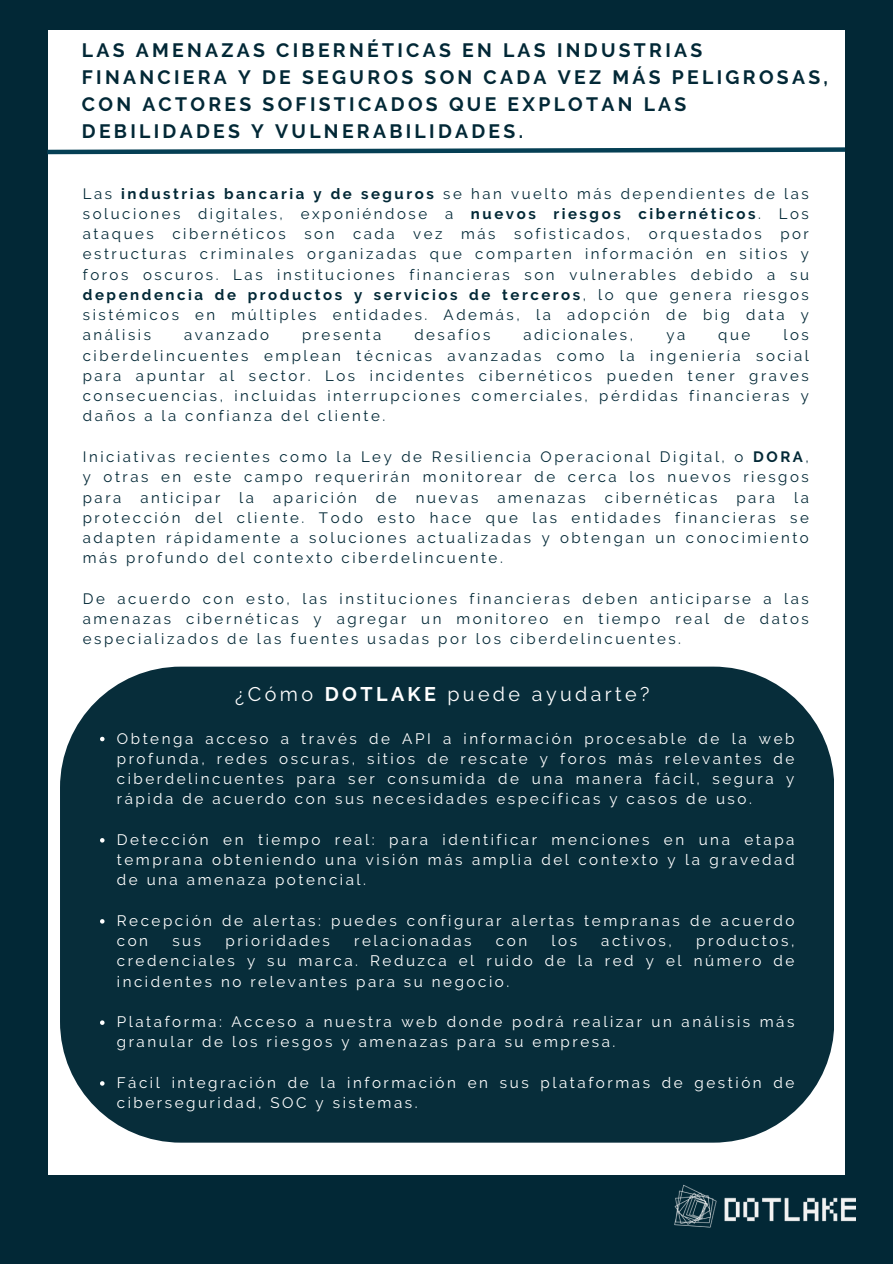
<style>
.page{position:relative;width:893px;height:1264px;background:#fff}
.page>*{position:absolute;margin:0;border:0;box-sizing:border-box;transform-origin:0 0}
.t1{font:19.65px "Raleway";letter-spacing:.17em;color:#fff}
.t2{font:700 19.35px/27px "Raleway";letter-spacing:.17em;color:#022836}
.t3{font:15.15px/20.2px "Raleway";letter-spacing:.17em;color:#fff;text-align:justify}
.t4{font:15px/20.2px "Raleway";letter-spacing:.17em;color:#022836;text-align:justify}
.s1{font-weight:700}
</style>
<div class="page">
<div style="left:0;top:0;width:892px;height:1263px;background:#022836"></div>
<div style="left:48px;top:30px;width:797px;height:1144px;background:#fff"></div>
<div style="left:60px;top:666px;width:773px;height:476px;background:#022836;border-radius:121px"></div>
<img style="left:674px;top:1184px;width:181px;height:44px">
<svg style="left:100px;top:736px;width:4px;height:5px"></svg>
<svg style="left:100px;top:838px;width:4px;height:4px"></svg>
<svg style="left:100px;top:919px;width:4px;height:4px"></svg>
<svg style="left:100px;top:1020px;width:4px;height:4px"></svg>
<svg style="left:100px;top:1081px;width:4px;height:4px"></svg>
<svg style="left:47px;top:147px;width:798px;height:8px"></svg>
<p class="t2" style="left:82px;top:36px;width:747px">LAS AMENAZAS CIBERNÉTICAS EN LAS INDUSTRIAS FINANCIERA Y DE SEGUROS SON CADA VEZ MÁS PELIGROSAS, CON ACTORES SOFISTICADOS QUE EXPLOTAN LAS DEBILIDADES Y VULNERABILIDADES.</p>
<p class="t4" style="left:83px;top:183px;width:727px">Las <span class="s1">industrias bancaria y de seguros</span> se han vuelto más dependientes de las soluciones digitales, exponiéndose a <span class="s1">nuevos riesgos cibernéticos</span>. Los ataques cibernéticos son cada vez más sofisticados, orquestados por estructuras criminales organizadas que comparten información en sitios y foros oscuros. Las instituciones financieras son vulnerables debido a su <span class="s1">dependencia de productos y servicios de terceros</span>, lo que genera riesgos sistémicos en múltiples entidades. Además, la adopción de big data y análisis</p>
<p class="t4" style="left:184px;top:325px;width:86px">avanzado</p>
<p class="t4" style="left:302px;top:325px;width:81px">presenta</p>
<p class="t4" style="left:414px;top:325px;width:77px">desafíos</p>
<p class="t4" style="left:523px;top:325px;width:111px">adicionales,</p>
<p class="t4" style="left:666px;top:325px;width:20px">ya</p>
<p class="t4" style="left:718px;top:325px;width:34px">que</p>
<p class="t4" style="left:83px;top:325px;width:727px;text-indent:700px">los ciberdelincuentes emplean técnicas avanzadas como la ingeniería social para apuntar al sector. Los incidentes cibernéticos pueden tener graves consecuencias, incluidas interrupciones comerciales, pérdidas financieras y daños a la confianza del cliente.</p>
<p class="t4" style="left:83px;top:446px;width:727px">Iniciativas recientes como la Ley de Resiliencia Operacional Digital, o <span class="s1">DORA</span>, y otras en este campo requerirán monitorear de cerca los nuevos riesgos para</p>
<p class="t4" style="left:83px;top:487px;width:727px;text-indent:711px">la protección del cliente. Todo esto hace que las entidades financieras se adapten rápidamente a soluciones actualizadas y obtengan un conocimiento más profundo del contexto ciberdelincuente.</p>
<h2 class="t4" style="left:83px;top:588px;width:727px">De acuerdo con esto, las instituciones financieras deben anticiparse a las amenazas cibernéticas y agregar un monitoreo en tiempo real de datos especializados de las fuentes usadas por los ciberdelincuentes.</h2>
<p class="t4" style="left:140px;top:487px;width:81px">anticipar</p>
<p class="t4" style="left:239px;top:487px;width:16px">la</p>
<p class="t4" style="left:273px;top:487px;width:85px">aparición</p>
<p class="t4" style="left:376px;top:487px;width:22px">de</p>
<p class="t4" style="left:415px;top:487px;width:64px">nuevas</p>
<p class="t4" style="left:497px;top:487px;width:90px">amenazas</p>
<p class="t4" style="left:605px;top:487px;width:114px">cibernéticas</p>
<p class="t4" style="left:736px;top:487px;width:40px">para</p>
<p class="t1" style="left:235px;top:682px;width:415px">¿Cómo <span class="s1">DOTLAKE</span> puede ayudarte?</p>
<p class="t3" style="left:117px;top:728px;width:679px">Obtenga acceso a través de API a información procesable de la web profunda, redes oscuras, sitios de rescate y foros más relevantes de ciberdelincuentes para ser consumida de una manera fácil, segura y rápida de acuerdo con sus necesidades específicas y casos de uso.</p>
<p class="t3" style="left:117px;top:829px;width:679px">Detección en tiempo real: para identificar menciones en una etapa temprana obteniendo una visión más amplia del contexto y la gravedad de una amenaza potencial.</p>
<p class="t3" style="left:117px;top:910px;width:679px">Recepción de alertas: puedes configurar alertas tempranas de acuerdo con</p>
<p class="t3" style="left:117px;top:930px;width:679px;text-indent:579px">productos, credenciales y su marca. Reduzca el ruido de la red y el número de incidentes no relevantes para su negocio.</p>
<h1 class="t3" style="left:117px;top:1011px;width:679px">Plataforma: Acceso a nuestra web donde podrá realizar un análisis más granular de los riesgos y amenazas para su empresa.</h1>
<p class="t3" style="left:117px;top:1072px;width:679px">Fácil integración de la información en sus plataformas de gestión de ciberseguridad, SOC y sistemas.</p>
<p class="t3" style="left:172px;top:930px;width:30px">sus</p>
<p class="t3" style="left:225px;top:930px;width:106px">prioridades</p>
<p class="t3" style="left:354px;top:930px;width:119px">relacionadas</p>
<p class="t3" style="left:496px;top:930px;width:33px">con</p>
<p class="t3" style="left:551px;top:930px;width:27px">los</p>
<p class="t3" style="left:601px;top:930px;width:72px">activos,</p>
</div>
